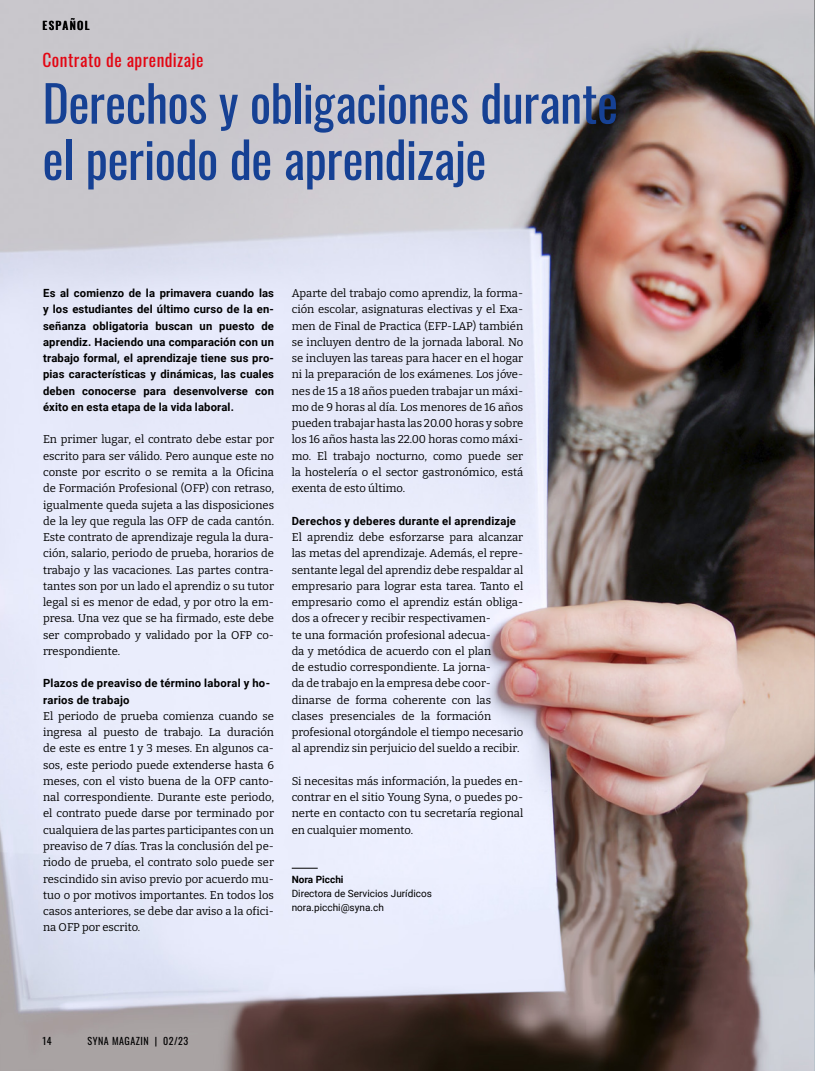
<style>
.page{position:relative;width:815px;height:1071px;background:#fff}
.page>*{position:absolute;margin:0;border:0;box-sizing:border-box;transform-origin:0 0}
.t1{font:50px/56.2px "Oswald";letter-spacing:-.01em;color:#164194}
.t2{font:17.5px "Oswald";letter-spacing:.025em;color:#e30613}
.t3{font:11.25px/16.2px "Bitter";color:#000;text-align:justify}
.t4{font:700 11.25px/16.2px "Roboto";letter-spacing:.02em;color:#000;text-align:justify}
.t5{font:500 11.25px "Oswald";letter-spacing:.115em;color:#000}
.t6{font:10px/14.4px "Roboto";color:#000}
.t7{font:10px "Oswald";letter-spacing:.05em;color:#000}
.t8{font:700 10px "Roboto";color:#000}
</style>
<div class="page">
<img style="left:0;top:0;width:815px;height:1070px">
<svg style="left:292px;top:867px;width:26px;height:1px"></svg>
<p class="t5" style="left:43px;top:16px;width:48px">ESPAÑOL</p>
<h2 class="t2" style="left:43px;top:45px;width:162px">Contrato de aprendizaje</h2>
<h1 class="t1" style="left:43px;top:70px;width:577px">Derechos y obligaciones durante el periodo de aprendizaje</h1>
<p class="t4" style="left:43px;top:284px;width:232px">Es al comienzo de la primavera cuando las y los estudiantes del último curso de la en&shy;señanza obligatoria buscan un puesto de aprendiz. Haciendo una comparación con un trabajo formal, el aprendizaje tiene sus pro&shy;pias características y dinámicas, las cuales deben conocerse para desenvolverse con éxito en esta etapa de la vida laboral.</p>
<p class="t3" style="left:43px;top:431px;width:232px">En primer lugar, el contrato debe estar por escrito para ser válido. Pero aunque este no conste por escrito o se remita a la Oficina de Formación Profesional (OFP) con retraso, igualmente queda sujeta a las disposiciones de la ley que regula las OFP de cada cantón.<br>Este contrato de aprendizaje regula la dura&shy;ción, salario, periodo de prueba, horarios de trabajo y las vacaciones. Las partes contra&shy;tantes son por un lado el aprendiz o su tutor legal si es menor de edad, y por otro la em&shy;presa. Una vez que se ha firmado, este debe ser comprobado y validado por la OFP co&shy;rrespondiente.</p>
<p class="t4" style="left:43px;top:674px;width:228px">Plazos de preaviso de término laboral y ho&shy;rarios de trabajo</p>
<p class="t3" style="left:43px;top:707px;width:232px">El periodo de prueba comienza cuando se ingresa al puesto de trabajo. La duración de este es entre 1 y 3 meses. En algunos ca&shy;sos, este periodo puede extenderse hasta 6 meses, con el visto buena de la OFP canto&shy;nal correspondiente. Durante este periodo, el contrato puede darse por terminado por cualquiera de las partes participantes con un preaviso de 7 días. Tras la conclusión del pe&shy;riodo de prueba, el contrato solo puede ser rescindido sin aviso previo por acuerdo mu&shy;tuo o por motivos importantes. En todos los casos anteriores, se debe dar aviso a la ofici&shy;na OFP por escrito.</p>
<p class="t3" style="left:292px;top:285px;width:233px">Aparte del trabajo como aprendiz, la forma&shy;ción escolar, asignaturas electivas y el Exa&shy;men de Final de Practica (EFP-LAP) también se incluyen dentro de la jornada laboral. No se incluyen las tareas para hacer en el hogar ni la preparación de los exámenes. Los jóve&shy;nes de 15 a 18 años pueden trabajar un máxi&shy;mo de 9 horas al día. Los menores de 16 años pueden trabajar hasta las 20.00 horas y sobre los 16 años hasta las 22.00 horas como máxi&shy;mo. El trabajo nocturno, como puede ser la hostelería o el sector gastronómico, está exenta de esto último.</p>
<p class="t4" style="left:292px;top:512px;width:226px">Derechos y deberes durante el aprendizaje</p>
<p class="t3" style="left:292px;top:528px;width:233px;text-align:left">El aprendiz debe esforzarse para alcanzar las metas del aprendizaje. Además, el repre&shy;sentante legal del aprendiz debe respaldar al empresario para lograr esta tarea. Tanto el empresario como el aprendiz están obliga&shy;dos a ofrecer y recibir respectivamen-<br>te una formación profesional adecua-<br>da y metódica de acuerdo con el plan<br>de estudio correspondiente. La jorna-<br>da de trabajo en la empresa debe coor&shy;dinarse de forma coherente con las clases presenciales de la formación profesional otorgándole el tiempo necesario al aprendiz sin perjuicio del sueldo a recibir.</p>
<p class="t3" style="left:292px;top:772px;width:233px">Si necesitas más información, la puedes en&shy;contrar en el sitio Young Syna, o puedes po&shy;nerte en contacto con tu secretaría regional en cualquier momento.</p>
<p class="t8" style="left:292px;top:871px;width:53px">Nora Picchi</p>
<p class="t6" style="left:292px;top:885px;width:142px">Directora de Servicios Jurídicos nora.picchi@syna.ch</p>
<p class="t7" style="left:43px;top:1031px;width:11px">14</p>
<p class="t7" style="left:88px;top:1031px;width:102px">SYNA MAGAZIN | 02/23</p>
</div>
